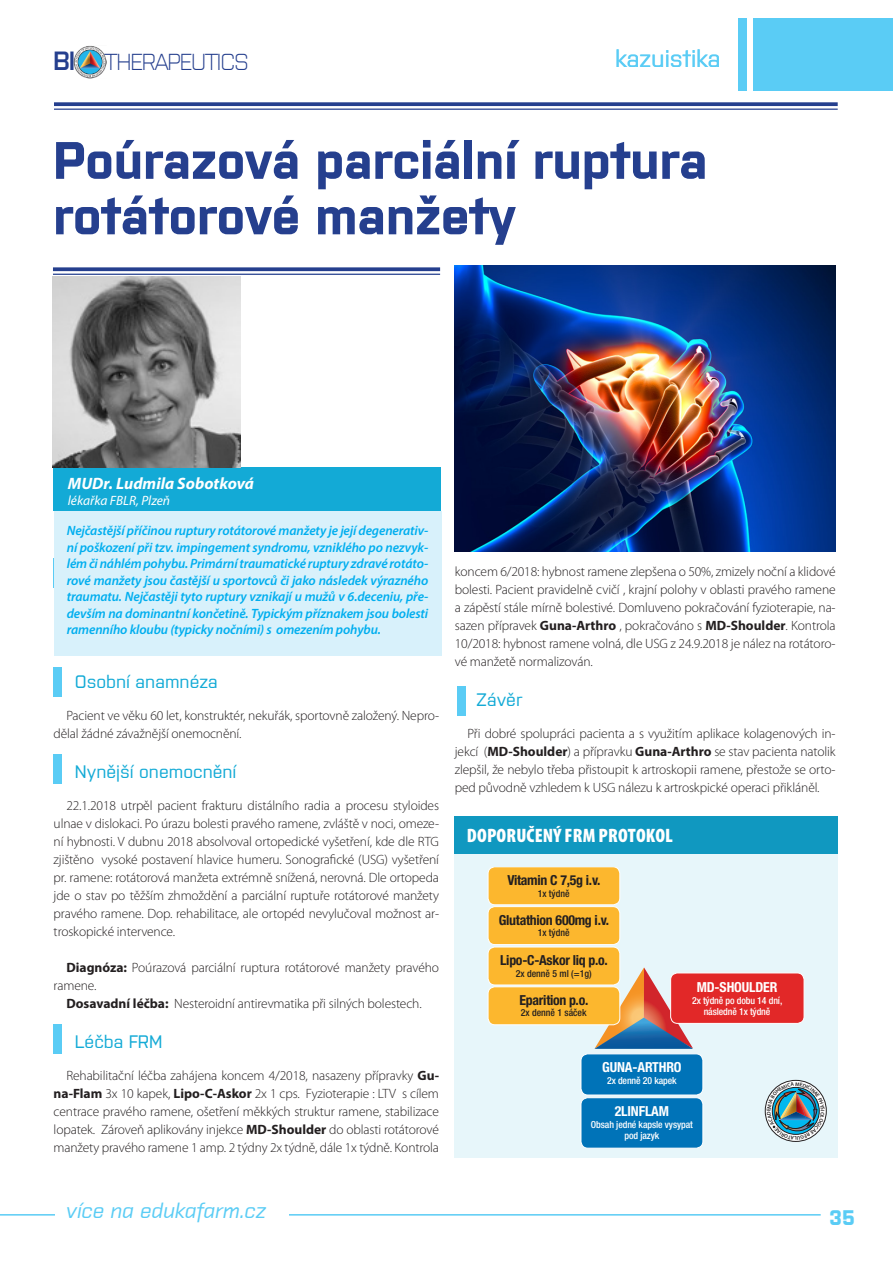
<style>
.page{position:relative;width:893px;height:1263px;background:#fff}
.page>*{position:absolute;margin:0;border:0;box-sizing:border-box;transform-origin:0 0}
.titul_clanku{font:700 52.5px "Purista";letter-spacing:-.01em;color:#253f8e}
.t1{font:500 24px "Purista";color:#5accf5}
.t2{font:300 22.95px "Purista";letter-spacing:-.05em;color:#253f8e}
.t3{font:italic 500 21px "Purista";color:#5accf5}
.t4{font:700 21px "Purista";color:#5accf5}
.HLAVNÍ_TEXT{font:900 condensed 19.5px "Myriad Pro";letter-spacing:.01em;color:#fff}
.MEZITITULKY{font:500 18px "Purista";color:#13aad6}
.t5{font:italic 700 16.5px "Myriad Pro";color:#fff}
.t6{font:700 condensed 13.8px "Helvetica Neue LT Pro";letter-spacing:-.02em;color:#231f20}
.t7{font:700 condensed 13.8px "Helvetica Neue LT Pro";letter-spacing:-.01em;color:#fff}
.HLAVNÍ_TEXT-2{font:300 13.5px/18px "Myriad Pro";letter-spacing:-.01em;color:#231f20;text-align:justify}
.zakladni_medi{font:italic 600 13.5px/16.5px "Myriad Pro";letter-spacing:-.01em;color:#00aeef;text-align:justify}
.t8{font:italic 13.5px "Myriad Pro";color:#fff}
.t9{font:500 condensed 9.75px/11.7px "Helvetica Neue LT Pro";letter-spacing:-.01em;color:#fff;text-align:center}
.t10{font:500 condensed 9.75px "Helvetica Neue LT Pro";color:#231f20}
.t11{font:600 5.4px "Myriad Pro";color:#231f20}
.s1{font-weight:600;font-size:26.25px}
.s2{font-weight:700}
</style>
<div class="page">
<div style="left:753px;top:18px;width:140px;height:72px;background:#5accf5"></div>
<div style="left:738px;top:18px;width:8px;height:72px;background:#5accf5"></div>
<svg style="left:54px;top:102px;width:784px;height:4px;background:#354d96"></svg>
<hr style="left:54px;top:109px;width:784px;height:1px;background:#253f8e">
<img style="left:74px;top:46px;width:32px;height:32px">
<hr style="left:0;top:1214px;width:821px;height:1px;background:#5accf5">
<div style="left:55px;top:1191px;width:234px;height:49px;background:#fff"></div>
<svg style="left:53px;top:267px;width:387px;height:4px;background:#395198"></svg>
<hr style="left:53px;top:274px;width:387px;height:1px;background:#253f8e">
<div style="left:54px;top:1024px;width:8px;height:30px;background:#5accf5"></div>
<div style="left:54px;top:667px;width:8px;height:30px;background:#5accf5"></div>
<div style="left:54px;top:754px;width:8px;height:30px;background:#5accf5"></div>
<div style="left:457px;top:686px;width:9px;height:30px;background:#5accf5"></div>
<div style="left:53px;top:467px;width:387px;height:44px;background:#13aad6"></div>
<div style="left:54px;top:511px;width:387px;height:145px;background:#d8f1fb"></div>
<div style="left:454px;top:851px;width:384px;height:306px;background:#e7f6fa"></div>
<div style="left:454px;top:816px;width:384px;height:37px;background:#1098c0"></div>
<div style="left:765px;top:1080px;width:62px;height:62px;border:1px solid #231f20;border-radius:50%"></div>
<img style="left:455px;top:266px;width:381px;height:285px">
<img style="left:53px;top:276px;width:187px;height:192px">
<svg style="left:595px;top:967px;width:97px;height:82px"></svg>
<div style="left:671px;top:973px;width:133px;height:50px;background:#e22828;border-radius:7px"></div>
<div style="left:670px;top:973px;width:134px;height:50px;border:1px solid #fff;border-radius:7px"></div>
<div style="left:581px;top:1054px;width:122px;height:41px;background:#0073b8;border-radius:7px"></div>
<div style="left:581px;top:1054px;width:122px;height:41px;border:1px solid #fff;border-radius:7px"></div>
<div style="left:581px;top:1098px;width:122px;height:50px;background:#0073b8;border-radius:7px"></div>
<div style="left:581px;top:1097px;width:122px;height:51px;border:1px solid #fff;border-radius:7px"></div>
<div style="left:488px;top:947px;width:132px;height:38px;background:#fcb72e;border-radius:7px"></div>
<div style="left:488px;top:947px;width:132px;height:38px;border:1px solid #fff;border-radius:7px"></div>
<div style="left:488px;top:987px;width:132px;height:38px;background:#fcb72e;border-radius:7px"></div>
<div style="left:488px;top:986px;width:132px;height:39px;border:1px solid #fff;border-radius:7px"></div>
<div style="left:488px;top:907px;width:132px;height:37px;background:#fcb72e;border-radius:7px"></div>
<div style="left:488px;top:906px;width:132px;height:39px;border:1px solid #fff;border-radius:7px"></div>
<div style="left:488px;top:867px;width:132px;height:38px;background:#fcb72e;border-radius:7px"></div>
<div style="left:488px;top:867px;width:132px;height:38px;border:1px solid #fff;border-radius:7px"></div>
<img style="left:767px;top:1082px;width:58px;height:57px">
<h3 class="t2" style="left:53px;top:45px;width:197px"><span class="s1">BI</span> THERAPEUTICS</h3>
<p class="t1" style="left:615px;top:41px;width:107px">kazuistika</p>
<p class="titul_clanku" style="left:53px;top:122px;width:656px">Poúrazová parciální ruptura</p>
<p class="titul_clanku" style="left:53px;top:177px;width:464px">rotátorové manžety</p>
<p class="t5" style="left:68px;top:472px;width:188px">MUDr. Ludmila Sobotková</p>
<p class="t8" style="left:68px;top:492px;width:104px">lékařka FBLR, Plzeň</p>
<p class="zakladni_medi" style="left:67px;top:522px;width:363px">Nejčastější příčinou ruptury rotátorové manžety je její degenerativ&shy;ní poškození při tzv. impingement syndromu, vzniklého po nezvyk&shy;lém či náhlém pohybu. Primární traumatické ruptury zdravé rotáto&shy;rové manžety jsou častější u sportovců či jako následek výrazného traumatu. Nejčastěji tyto ruptury vznikají u mužů v 6.deceniu, pře&shy;devším na dominantní končetině. Typickým příznakem jsou bolesti ramenního kloubu (typicky nočními) s omezením pohybu.</p>
<p class="MEZITITULKY" style="left:75px;top:669px;width:144px">Osobní anamnéza</p>
<p class="HLAVNÍ_TEXT-2" style="left:54px;top:707px;width:387px;text-indent:13px">Pacient ve věku 60 let, konstruktér, nekuřák, sportovně založený. Nepro&shy;dělal žádné závažnější onemocnění.</p>
<p class="MEZITITULKY" style="left:75px;top:758px;width:163px">Nynější onemocnění</p>
<p class="HLAVNÍ_TEXT-2" style="left:54px;top:797px;width:387px;text-indent:13px">22.1.2018 utrpěl pacient frakturu distálního radia a procesu styloides ulnae v dislokaci. Po úrazu bolesti pravého ramene, zvláště v noci, omeze&shy;ní hybnosti. V dubnu 2018 absolvoval ortopedické vyšetření, kde dle RTG zjištěno vysoké postavení hlavice humeru. Sonografické (USG) vyšetření pr. ramene: rotátorová manžeta extrémně snížená, nerovná. Dle ortopeda jde o stav po těžším zhmoždění a parciální ruptuře rotátorové manžety pravého ramene. Dop. rehabilitace, ale ortopéd nevylučoval možnost ar&shy;troskopické intervence.</p>
<p class="HLAVNÍ_TEXT-2" style="left:54px;top:959px;width:387px;text-indent:13px"><span class="s2">Diagnóza:</span> Poúrazová parciální ruptura rotátorové manžety pravého ramene.</p>
<p class="HLAVNÍ_TEXT-2" style="left:66px;top:995px;width:357px"><span class="s2">Dosavadní léčba:</span> Nesteroidní antirevmatika při silných bolestech.</p>
<p class="MEZITITULKY" style="left:75px;top:1028px;width:89px">Léčba FRM</p>
<p class="HLAVNÍ_TEXT-2" style="left:54px;top:1067px;width:387px;text-indent:13px">Rehabilitační léčba zahájena koncem 4/2018, nasazeny přípravky <span class="s2">Gu&shy;na-Flam</span> 3x 10 kapek, <span class="s2">Lipo-C-Askor</span> 2x 1 cps. Fyzioterapie : LTV s cílem centrace pravého ramene, ošetření měkkých struktur ramene, stabilizace lopatek. Zároveň aplikovány injekce <span class="s2">MD-Shoulder</span> do oblasti rotátorové manžety pravého ramene 1 amp. 2 týdny 2x týdně, dále 1x týdně. Kontrola</p>
<p class="HLAVNÍ_TEXT-2" style="left:455px;top:563px;width:382px">koncem 6/2018: hybnost ramene zlepšena o 50%, zmizely noční a klidové bolesti. Pacient pravidelně cvičí , krajní polohy v oblasti pravého ramene a zápěstí stále mírně bolestivé. Domluveno pokračování fyzioterapie, na&shy;sazen přípravek <span class="s2">Guna-Arthro</span> , pokračováno s <span class="s2">MD-Shoulder</span>. Kontrola 10/2018: hybnost ramene volná, dle USG z 24.9.2018 je nález na rotátoro&shy;vé manžetě normalizován.</p>
<p class="MEZITITULKY" style="left:476px;top:686px;width:48px">Závěr</p>
<p class="HLAVNÍ_TEXT-2" style="left:455px;top:725px;width:382px;text-indent:13px">Při dobré spolupráci pacienta a s využitím aplikace kolagenových in&shy;jekcí (<span class="s2">MD-Shoulder</span>) a přípravku <span class="s2">Guna-Arthro</span> se stav pacienta natolik zlepšil, že nebylo třeba přistoupit k artroskopii ramene, přestože se orto&shy;ped původně vzhledem k USG nálezu k artroskpické operaci přikláněl.</p>
<p class="HLAVNÍ_TEXT" style="left:467px;top:824px;width:207px">DOPORUČENÝ FRM PROTOKOL</p>
<p class="t6" style="left:507px;top:872px;width:94px">Vitamin C 7,5g i.v.</p>
<p class="t10" style="left:538px;top:888px;width:33px">1x týdně</p>
<p class="t6" style="left:499px;top:911px;width:112px">Glutathion 600mg i.v.</p>
<p class="t10" style="left:538px;top:927px;width:33px">1x týdně</p>
<p class="t6" style="left:500px;top:952px;width:109px">Lipo-C-Askor liq p.o.</p>
<p class="t10" style="left:516px;top:968px;width:77px">2x denně 5 ml (=1g)</p>
<p class="t6" style="left:520px;top:991px;width:70px">Eparition p.o.</p>
<p class="t10" style="left:521px;top:1007px;width:67px">2x denně 1 sáček</p>
<p class="t7" style="left:697px;top:978px;width:82px">MD-SHOULDER</p>
<p class="t9" style="left:692px;top:994px;width:92px">2x týdně po dobu 14 dní, následně 1x týdně</p>
<p class="t7" style="left:602px;top:1059px;width:81px">GUNA-ARTHRO</p>
<p class="t9" style="left:607px;top:1074px;width:71px">2x denně 20 kapek</p>
<p class="t7" style="left:615px;top:1103px;width:56px">2LINFLAM</p>
<p class="t9" style="left:591px;top:1118px;width:103px">Obsah jedné kapsle vysypat pod jazyk</p>
<p class="t11" style="left:826px;top:1110px;width:3px;rotate:90deg">I</p>
<h3 class="t3" style="left:66px;top:1195px;width:202px">více na edukafarm.cz</h3>
<h3 class="t4" style="left:829px;top:1202px;width:27px">35</h3>
</div>
